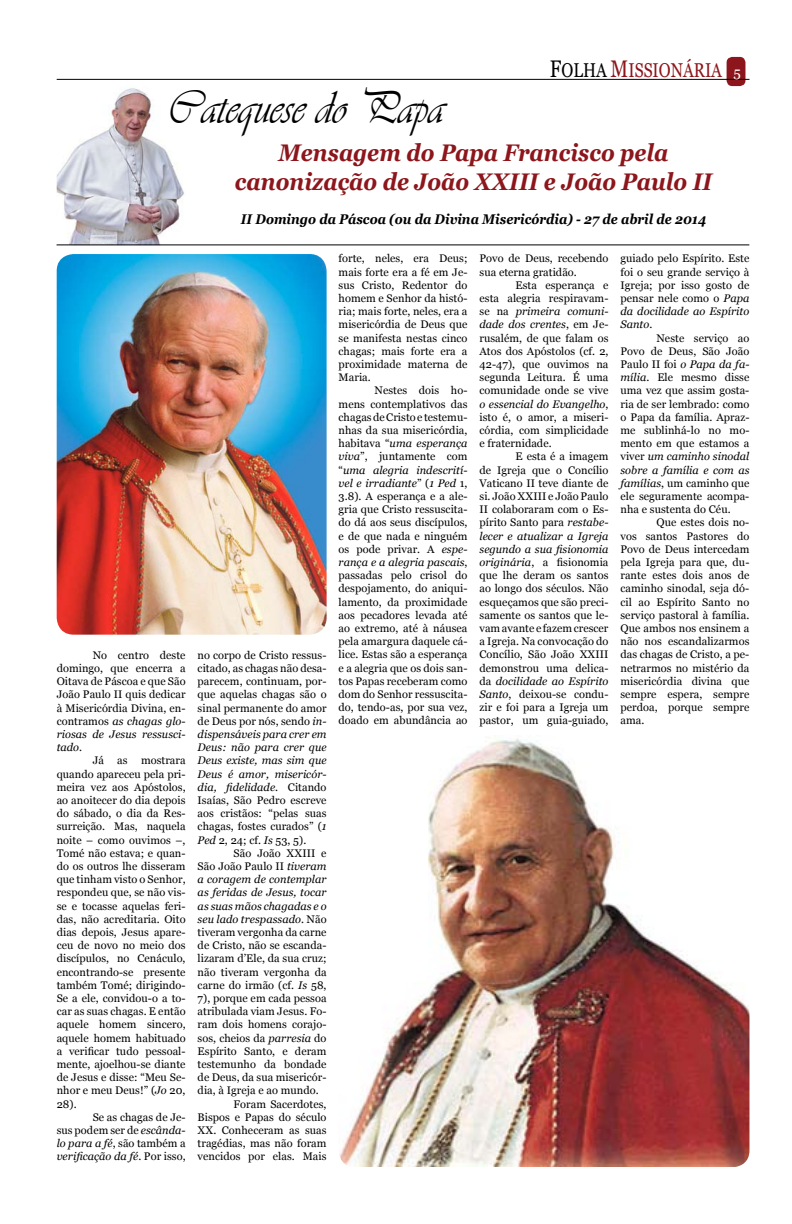
<style>
.page{position:relative;width:792px;height:1224px;background:#fff}
.page>*{position:absolute;margin:0;border:0;box-sizing:border-box;transform-origin:0 0}
.t1{font:48px "Vivaldii";color:#000;scale:.9 1}
.t2{font:italic 700 24px/28.8px "Georgia";color:#8c161b;text-align:center;scale:.9 1}
.t3{font:20px "Georgia";color:#8c161b;scale:.8 1}
.t4{font:italic 700 14px "Georgia";color:#000;scale:.9 1}
.t5{font:11px/13.2px "Georgia";letter-spacing:.005em;color:#000;text-align:justify}
.t6{font:italic 11px "Georgia";letter-spacing:.005em;color:#000}
.s1{font-size:24px;color:#000}
.s2{color:#000}
.s3{font-size:24px}
.s4{font-size:14px;color:#fff}
.s5{font-style:italic}
.s6{font-style:normal}
</style>
<div class="page">
<div style="left:727px;top:57px;width:18px;height:29px;background:#8c161b;border-radius:6px"></div>
<hr style="left:57px;top:79px;width:692px;height:1px;background:#000">
<img style="left:57px;top:88px;width:129px;height:157px">
<hr style="left:57px;top:245px;width:692px;height:1px;background:#000">
<img style="left:339px;top:735px;width:410px;height:432px">
<img style="left:57px;top:254px;width:270px;height:381px">
<h1 class="t1" style="left:168px;top:79px;width:308px">Catequese do Papa</h1>
<h3 class="t3" style="left:550px;top:58px;width:240px"><span class="s1">F</span><span class="s2">OLHA</span> <span class="s3">M</span>ISSIONÁRIA <span class="s4">5</span></h3>
<h2 class="t2" style="left:235px;top:139px;width:532px">Mensagem do Papa Francisco pela canonização de João XXIII e João Paulo II</h2>
<p class="t5" style="left:57px;top:649px;width:130px;text-indent:36px">No centro deste domingo, que encerra a Oitava de Páscoa e que São João Paulo II quis dedicar à Misericórdia Divina, en&shy;contramos <span class="s5">as chagas glo&shy;riosas de Jesus ressusci&shy;tado</span>.</p>
<p class="t5" style="left:57px;top:754px;width:130px;text-indent:36px">Já as mostrara quando apareceu pela pri&shy;meira vez aos Apóstolos, ao anoitecer do dia depois do sábado, o dia da Res&shy;surreição. Mas, naquela noite – como ouvimos –, Tomé não estava; e quan&shy;do os outros lhe disseram que tinham visto o Senhor, respondeu que, se não vis&shy;se e tocasse aquelas feri&shy;das, não acreditaria. Oito dias depois, Jesus apare&shy;ceu de novo no meio dos discípulos, no Cenáculo, encontrando-se presente também Tomé; dirigindo-Se a ele, convidou-o a to&shy;car as suas chagas. E então aquele homem sincero, aquele homem habituado a verificar tudo pessoal&shy;mente, ajoelhou-se diante de Jesus e disse: “Meu Se&shy;nhor e meu Deus!” (<span class="s5">Jo</span> 20, 28).</p>
<p class="t5" style="left:57px;top:1111px;width:130px;text-indent:36px">Se as chagas de Je&shy;sus podem ser de <span class="s5">escânda&shy;lo para a fé</span>, são também a <span class="s5">verificação da fé</span>. Por isso,</p>
<p class="t4" style="left:241px;top:210px;width:518px">II Domingo da Páscoa (ou da Divina Misericórdia) - 27 de abril de 2014</p>
<p class="t5" style="left:198px;top:649px;width:130px">no corpo de Cristo ressus&shy;citado, as chagas não desa&shy;parecem, continuam, por&shy;que aquelas chagas são o sinal permanente do amor de Deus por nós, sendo <span class="s5">in&shy;dispensáveis para crer em Deus: não para crer que Deus existe, mas sim que Deus é amor, misericór&shy;dia, fidelidade</span>. Citando Isaías, São Pedro escreve aos cristãos: “pelas suas chagas, fostes curados” (<span class="s5">1<br>Ped</span> 2, 24; cf. <span class="s5">Is</span> 53, 5).</p>
<p class="t5" style="left:234px;top:847px;width:94px">São João XXIII e</p>
<p class="t5" style="left:198px;top:860px;width:130px">São João Paulo II <span class="s5">tiveram</span></p>
<p class="t6" style="left:198px;top:873px;width:130px">a coragem de contemplar</p>
<p class="t6" style="left:198px;top:886px;width:130px">as feridas de Jesus, tocar</p>
<p class="t6" style="left:198px;top:899px;width:130px">as suas mãos chagadas e o</p>
<p class="t6" style="left:198px;top:912px;width:130px">seu lado trespassado<span class="s6">. Não</span></p>
<p class="t5" style="left:198px;top:926px;width:130px">tiveram vergonha da carne</p>
<p class="t5" style="left:198px;top:939px;width:130px">de Cristo, não se escanda-</p>
<p class="t5" style="left:198px;top:952px;width:130px">lizaram d’Ele, da sua cruz;</p>
<p class="t5" style="left:198px;top:966px;width:130px">não tiveram vergonha da</p>
<p class="t5" style="left:198px;top:979px;width:130px">carne do irmão (cf. <span class="s5">Is</span> 58,</p>
<p class="t5" style="left:198px;top:992px;width:130px">7), porque em cada pessoa</p>
<p class="t5" style="left:198px;top:1005px;width:130px">atribulada viam Jesus. Fo-</p>
<p class="t5" style="left:198px;top:1018px;width:130px">ram dois homens corajo-</p>
<p class="t5" style="left:198px;top:1032px;width:130px">sos, cheios da <span class="s5">parresia</span> do</p>
<p class="t5" style="left:198px;top:1045px;width:130px">Espírito Santo, e deram</p>
<p class="t5" style="left:198px;top:1058px;width:130px">testemunho da bondade</p>
<p class="t5" style="left:198px;top:1071px;width:130px">de Deus, da sua misericór-</p>
<p class="t5" style="left:198px;top:1084px;width:123px">dia, à Igreja e ao mundo.</p>
<p class="t5" style="left:234px;top:1098px;width:94px">Foram Sacerdotes,</p>
<p class="t5" style="left:198px;top:1111px;width:130px">Bispos e Papas do século</p>
<p class="t5" style="left:198px;top:1124px;width:130px">XX. Conheceram as suas</p>
<p class="t5" style="left:198px;top:1137px;width:130px">tragédias, mas não foram</p>
<p class="t5" style="left:198px;top:1150px;width:130px">vencidos por elas. Mais</p>
<p class="t5" style="left:339px;top:252px;width:130px">forte, neles, era Deus; mais forte era a fé em Je&shy;sus Cristo, Redentor do homem e Senhor da histó&shy;ria; mais forte, neles, era a misericórdia de Deus que se manifesta nestas cinco chagas; mais forte era a proximidade materna de Maria.</p>
<p class="t5" style="left:339px;top:384px;width:130px;text-indent:36px">Nestes dois ho&shy;mens contemplativos das chagas de Cristo e testemu&shy;nhas da sua misericórdia, habitava “<span class="s5">uma esperança viva</span>”, juntamente com “<span class="s5">uma alegria indescrití&shy;vel e irradiante</span>” (<span class="s5">1 Ped</span> 1, 3.8). A esperança e a ale&shy;gria que Cristo ressuscita&shy;do dá aos seus discípulos, e de que nada e ninguém os pode privar. A <span class="s5">espe&shy;rança e a alegria pascais</span>, passadas pelo crisol do despojamento, do aniqui&shy;lamento, da proximidade aos pecadores levada até ao extremo, até à náusea pela amargura daquele cá&shy;lice. Estas são a esperança e a alegria que os dois san&shy;tos Papas receberam como dom do Senhor ressuscita&shy;do, tendo-as, por sua vez, doado em abundância ao</p>
<p class="t5" style="left:480px;top:252px;width:130px">Povo de Deus, recebendo sua eterna gratidão.</p>
<p class="t5" style="left:480px;top:279px;width:130px;text-indent:36px">Esta esperança e esta alegria respiravam&shy;se na <span class="s5">primeira comuni&shy;dade dos crentes</span>, em Je&shy;rusalém, de que falam os Atos dos Apóstolos (cf. 2, 42-47), que ouvimos na segunda Leitura. É uma comunidade onde se vive <span class="s5">o essencial do Evangelho</span>, isto é, o amor, a miseri&shy;córdia, com simplicidade e fraternidade.</p>
<p class="t5" style="left:480px;top:450px;width:130px;text-indent:36px">E esta é a imagem de Igreja que o Concílio Vaticano II teve diante de si. João XXIII e João Paulo II colaboraram com o Es&shy;pírito Santo para <span class="s5">restabe&shy;lecer e atualizar a Igreja segundo a sua fisionomia originária</span>, a fisionomia que lhe deram os santos ao longo dos séculos. Não esqueçamos que são preci&shy;samente os santos que le&shy;vam avante e fazem crescer a Igreja. Na convocação do Concílio, São João XXIII demonstrou uma delica&shy;da <span class="s5">docilidade ao Espírito Santo</span>, deixou-se condu&shy;zir e foi para a Igreja um pastor, um guia-guiado,</p>
<p class="t5" style="left:620px;top:252px;width:130px">guiado pelo Espírito. Este foi o seu grande serviço à Igreja; por isso gosto de pensar nele como o <span class="s5">Papa da docilidade ao Espírito Santo</span>.</p>
<p class="t5" style="left:620px;top:331px;width:130px;text-indent:36px">Neste serviço ao Povo de Deus, São João Paulo II foi <span class="s5">o Papa da fa&shy;mília</span>. Ele mesmo disse uma vez que assim gosta&shy;ria de ser lembrado: como o Papa da família. Apraz&shy;me sublinhá-lo no mo&shy;mento em que estamos a viver <span class="s5">um caminho sinodal sobre a família e com as famílias</span>, um caminho que ele seguramente acompa&shy;nha e sustenta do Céu.</p>
<p class="t5" style="left:620px;top:516px;width:130px;text-indent:36px">Que estes dois no&shy;vos santos Pastores do Povo de Deus intercedam pela Igreja para que, du&shy;rante estes dois anos de caminho sinodal, seja dó&shy;cil ao Espírito Santo no serviço pastoral à família.<br>Que ambos nos ensinem a não nos escandalizarmos das chagas de Cristo, a pe&shy;netrarmos no mistério da misericórdia divina que sempre espera, sempre perdoa, porque sempre ama.</p>
</div>
